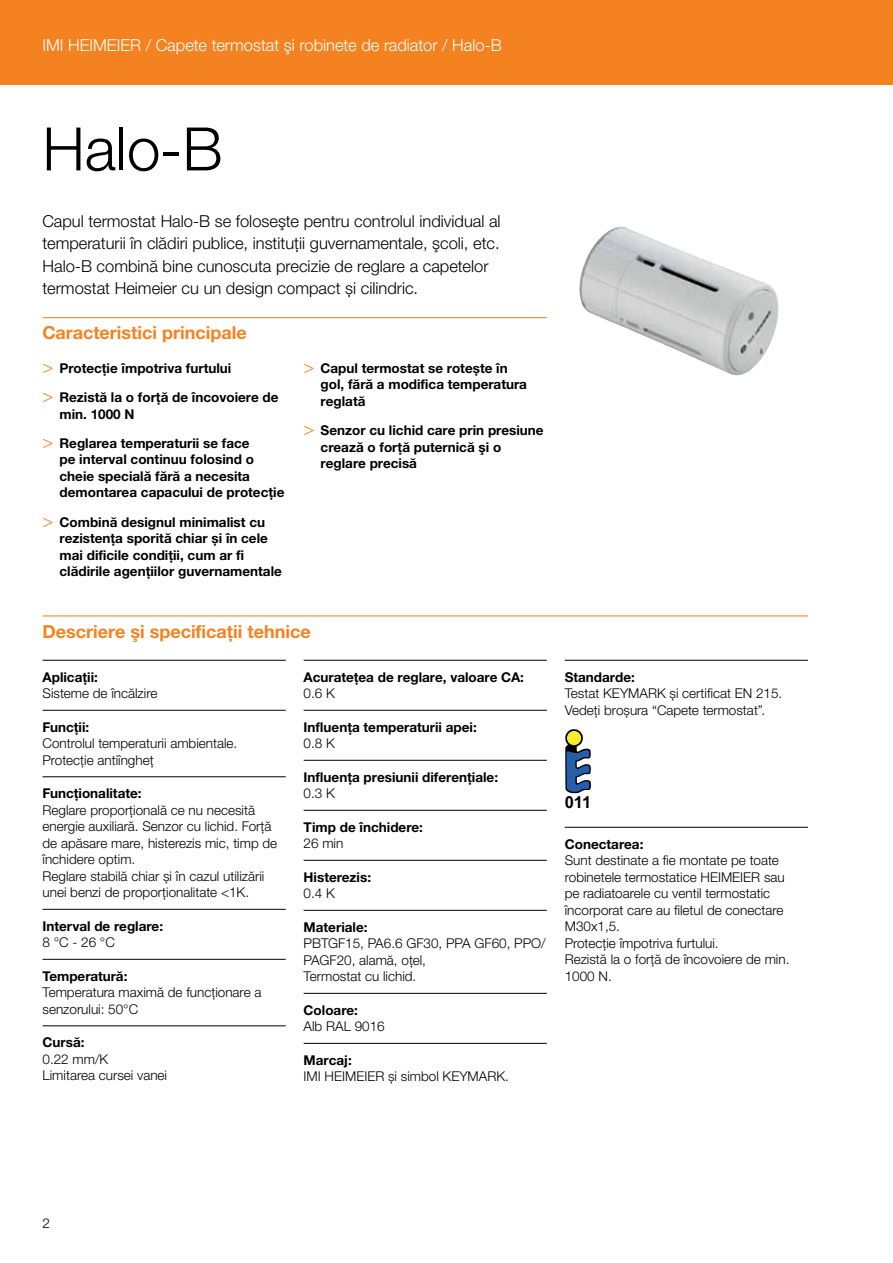
<style>
.page{position:relative;width:893px;height:1263px;background:#fff}
.page>*{position:absolute;margin:0;border:0;box-sizing:border-box;transform-origin:0 0}
.t1{font:300 60px "Helvetica Neue LTW1 G";color:#000}
.t2{font:700 18px "Helvetica Neue LTW1 G";color:#f58220}
.t3{font:300 16.5px/22.5px "Helvetica Neue LTW1 G";color:#000}
.t4{font:300 16.5px "Helvetica Neue LTW1 G";color:#fff}
.t5{font:700 16.5px "Arial";color:#000}
.t6{font:300 13.5px/16.5px "Helvetica Neue LTW1 G";color:#000}
.t7{font:700 13.5px/16.5px "Helvetica Neue LTW1 G";color:#000}
.s1{font-family:"Helvetica Neue LT Std";font-weight:300;font-size:18px;color:#f58220}
</style>
<div class="page">
<div style="left:0;top:0;width:893px;height:85px;background:#f58220"></div>
<hr style="left:43px;top:317px;width:504px;height:1px;background:#f58220">
<hr style="left:43px;top:615px;width:765px;height:1px;background:#f58220">
<hr style="left:43px;top:660px;width:243px;height:1px;background:#000">
<hr style="left:43px;top:710px;width:243px;height:1px;background:#000">
<hr style="left:43px;top:776px;width:243px;height:1px;background:#000">
<hr style="left:43px;top:909px;width:243px;height:1px;background:#000">
<hr style="left:43px;top:959px;width:243px;height:1px;background:#000">
<hr style="left:43px;top:1025px;width:243px;height:1px;background:#000">
<hr style="left:304px;top:660px;width:243px;height:1px;background:#000">
<hr style="left:304px;top:710px;width:243px;height:1px;background:#000">
<hr style="left:304px;top:760px;width:243px;height:1px;background:#000">
<hr style="left:304px;top:810px;width:243px;height:1px;background:#000">
<hr style="left:304px;top:860px;width:243px;height:1px;background:#000">
<hr style="left:304px;top:910px;width:243px;height:1px;background:#000">
<hr style="left:304px;top:993px;width:243px;height:1px;background:#000">
<hr style="left:304px;top:1043px;width:243px;height:1px;background:#000">
<hr style="left:565px;top:660px;width:243px;height:1px;background:#000">
<hr style="left:565px;top:827px;width:243px;height:1px;background:#000">
<img style="left:579px;top:227px;width:200px;height:149px">
<svg style="left:565px;top:729px;width:26px;height:64px"></svg>
<div style="left:567px;top:731px;width:14px;height:14px;background:#f6ec2e;border-radius:50%"></div>
<p class="t4" style="left:43px;top:35px;width:461px">IMI HEIMEIER / Capete termostat şi robinete de radiator / Halo-B</p>
<h1 class="t1" style="left:43px;top:112px;width:182px">Halo-B</h1>
<p class="t3" style="left:43px;top:210px;width:460px">Capul termostat Halo-B se foloseşte pentru controlul individual al temperaturii în clădiri publice, instituții guvernamentale, şcoli, etc.<br>Halo-B combină bine cunoscuta precizie de reglare a capetelor termostat Heimeier cu un design compact și cilindric.</p>
<h2 class="t2" style="left:43px;top:322px;width:206px">Caracteristici principale</h2>
<p class="t7" style="left:43px;top:353px;width:238px;line-height:29.2px"><span class="s1">&gt;</span> Protecție împotriva furtului<br><span class="s1">&gt;</span> Rezistă la o forță de încovoiere de</p>
<p class="t7" style="left:43px;top:399px;width:209px;line-height:29.2px;text-indent:17px">min. 1000 N<br><span class="s1">&gt;</span> Reglarea temperaturii se face</p>
<p class="t7" style="left:60px;top:451px;width:226px">pe interval continuu folosind o cheie specială fără a necesita demontarea capacului de protecție</p>
<p class="t7" style="left:60px;top:514px;width:224px;text-indent:-17px"><span class="s1">&gt;</span> Combină designul minimalist cu rezistența sporită chiar și în cele mai dificile condiții, cum ar fi clădirile agențiilor guvernamentale</p>
<p class="t7" style="left:321px;top:360px;width:208px;text-indent:-17px"><span class="s1">&gt;</span> Capul termostat se rotește în gol, fără a modifica temperatura reglată</p>
<p class="t7" style="left:321px;top:422px;width:225px;text-indent:-17px"><span class="s1">&gt;</span> Senzor cu lichid care prin presiune crează o forţă puternică şi o reglare precisă</p>
<h2 class="t2" style="left:43px;top:620px;width:270px">Descriere şi specificaţii tehnice</h2>
<p class="t7" style="left:43px;top:669px;width:57px">Aplicaţii:</p>
<p class="t6" style="left:43px;top:685px;width:116px">Sisteme de încălzire</p>
<p class="t7" style="left:43px;top:719px;width:48px">Funcţii:</p>
<p class="t6" style="left:43px;top:735px;width:196px">Controlul temperaturii ambientale.<br>Protecție antiîngheț</p>
<p class="t7" style="left:43px;top:785px;width:101px">Funcționalitate:</p>
<p class="t6" style="left:43px;top:802px;width:236px">Reglare proporțională ce nu necesită energie auxiliară. Senzor cu lichid. Forță de apăsare mare, histerezis mic, timp de închidere optim.<br>Reglare stabilă chiar și în cazul utilizării unei benzi de proporționalitate &lt;1K.</p>
<p class="t7" style="left:43px;top:918px;width:122px">Interval de reglare:</p>
<p class="t6" style="left:43px;top:934px;width:74px">8 °C - 26 °C</p>
<p class="t7" style="left:43px;top:968px;width:86px">Temperatură:</p>
<p class="t6" style="left:43px;top:984px;width:220px">Temperatura maximă de funcționare a senzorului: 50°C</p>
<p class="t7" style="left:43px;top:1034px;width:44px">Cursă:</p>
<p class="t6" style="left:43px;top:1051px;width:126px">0.22 mm/K<br>Limitarea cursei vanei</p>
<p class="t7" style="left:304px;top:669px;width:222px">Acuratețea de reglare, valoare CA:</p>
<p class="t6" style="left:304px;top:685px;width:33px">0.6 K</p>
<p class="t7" style="left:304px;top:719px;width:175px">Influența temperaturii apei:</p>
<p class="t6" style="left:304px;top:735px;width:33px">0.8 K</p>
<p class="t7" style="left:304px;top:769px;width:196px">Influența presiunii diferențiale:</p>
<p class="t6" style="left:304px;top:785px;width:33px">0.3 K</p>
<p class="t7" style="left:304px;top:819px;width:121px">Timp de închidere:</p>
<p class="t6" style="left:304px;top:835px;width:41px">26 min</p>
<p class="t7" style="left:304px;top:869px;width:69px">Histerezis:</p>
<p class="t6" style="left:304px;top:885px;width:33px">0.4 K</p>
<p class="t7" style="left:304px;top:919px;width:65px">Materiale:</p>
<p class="t6" style="left:304px;top:935px;width:244px">PBTGF15, PA6.6 GF30, PPA GF60, PPO/<br>PAGF20, alamă, oțel,<br>Termostat cu lichid.</p>
<p class="t7" style="left:304px;top:1002px;width:56px">Coloare:</p>
<p class="t6" style="left:304px;top:1018px;width:83px">Alb RAL 9016</p>
<p class="t7" style="left:304px;top:1052px;width:50px">Marcaj:</p>
<p class="t6" style="left:304px;top:1068px;width:207px">IMI HEIMEIER și simbol KEYMARK.</p>
<p class="t7" style="left:565px;top:669px;width:72px">Standarde:</p>
<p class="t6" style="left:565px;top:685px;width:219px">Testat KEYMARK și certificat EN 215.<br>Vedeți broșura “Capete termostat”.</p>
<p class="t5" style="left:565px;top:792px;width:28px">011</p>
<p class="t7" style="left:565px;top:836px;width:80px">Conectarea:</p>
<p class="t6" style="left:565px;top:852px;width:226px">Sunt destinate a fie montate pe toate robinetele termostatice HEIMEIER sau pe radiatoarele cu ventil termostatic încorporat care au filetul de conectare<br>M30x1,5.<br>Protecție împotriva furtului.<br>Rezistă la o forță de încovoiere de min.<br>1000 N.</p>
<p class="t6" style="left:43px;top:1215px;width:9px">2</p>
</div>
